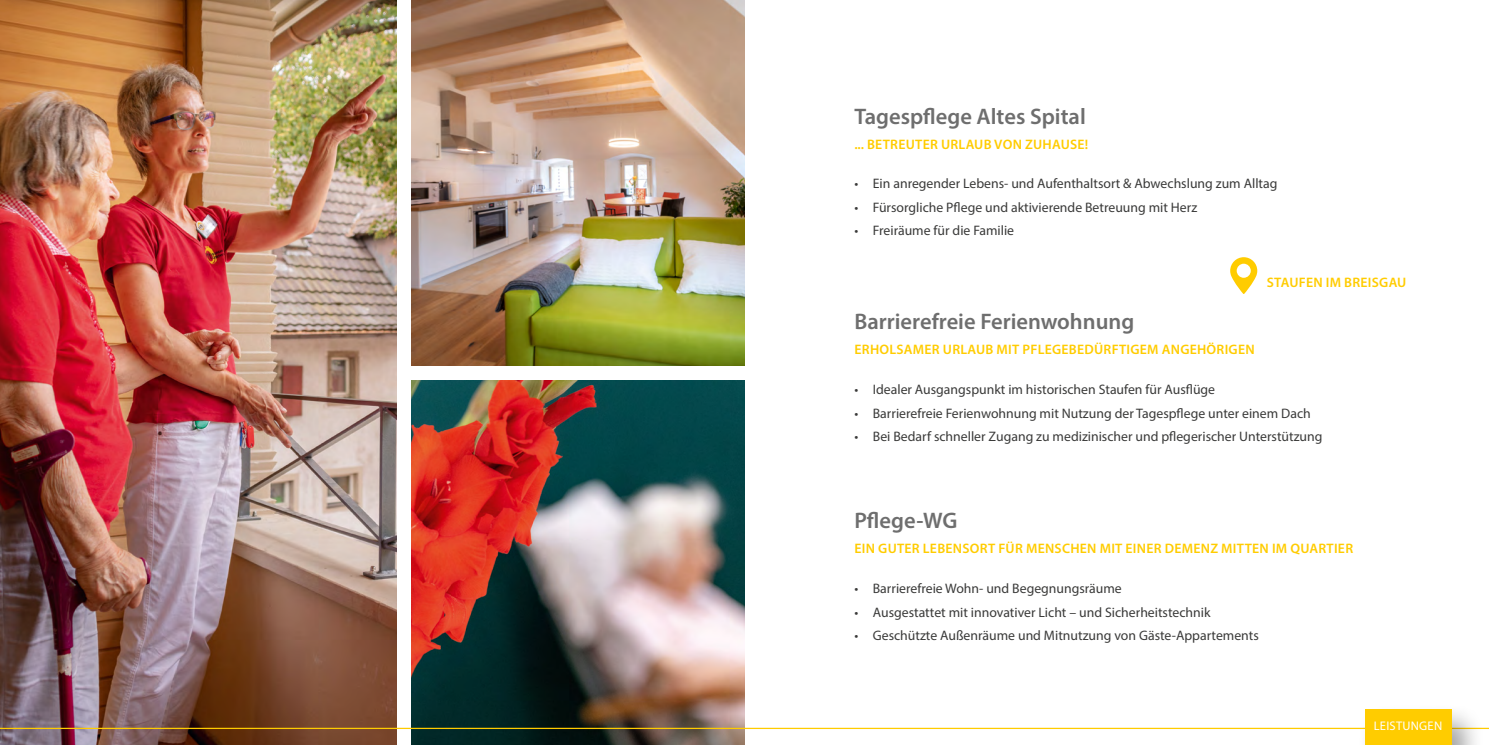
<style>
.page{position:relative;width:1489px;height:745px;background:#fff}
.page>*{position:absolute;margin:0;border:0;box-sizing:border-box;transform-origin:0 0}
.t1{font:600 22.5px "Myriad Pro";color:#6e6e6e}
.t2{font:13.75px "Myriad Pro";color:#3a3a39}
.t3{font:600 13.75px "Myriad Pro";letter-spacing:.02em;color:#fc0}
.t4{font:12.5px "Myriad Pro";letter-spacing:.02em;color:#fff}
</style>
<div class="page">
<img style="left:411px;top:0;width:333px;height:365px">
<img style="left:0;top:14px;width:396px;height:730px">
<img style="left:411px;top:380px;width:333px;height:364px">
<div style="left:0;top:0;width:405px;height:14px;background:#000;opacity:.36"></div>
<svg style="left:1230px;top:257px;width:27px;height:37px"></svg>
<hr style="left:0;top:727px;width:1488px;height:1px;background:#fc0">
<div style="left:1356px;top:701px;width:128px;height:43px;background:#000;opacity:.36"></div>
<div style="left:1364px;top:709px;width:86px;height:35px;background:#fc0"></div>
<h1 class="t1" style="left:854px;top:102px;width:233px">Tagespflege Altes Spital</h1>
<p class="t3" style="left:854px;top:136px;width:235px">... BETREUTER URLAUB VON ZUHAUSE!</p>
<p class="t2" style="left:854px;top:175px;width:424px">• Ein anregender Lebens- und Aufenthaltsort &amp; Abwechslung zum Alltag</p>
<p class="t2" style="left:854px;top:198px;width:344px">• Fürsorgliche Pflege und aktivierende Betreuung mit Herz</p>
<p class="t2" style="left:854px;top:222px;width:161px">• Freiräume für die Familie</p>
<h1 class="t1" style="left:854px;top:307px;width:281px">Barrierefreie Ferienwohnung</h1>
<p class="t3" style="left:854px;top:341px;width:401px">ERHOLSAMER URLAUB MIT PFLEGEBEDÜRFTIGEM ANGEHÖRIGEN</p>
<p class="t3" style="left:1266px;top:273px;width:141px">STAUFEN IM BREISGAU</p>
<p class="t2" style="left:854px;top:380px;width:362px">• Idealer Ausgangspunkt im historischen Staufen für Ausflüge</p>
<p class="t2" style="left:854px;top:404px;width:458px">• Barrierefreie Ferienwohnung mit Nutzung der Tagespflege unter einem Dach</p>
<p class="t2" style="left:854px;top:428px;width:469px">• Bei Bedarf schneller Zugang zu medizinischer und pflegerischer Unterstützung</p>
<h1 class="t1" style="left:854px;top:505px;width:105px">Pflege-WG</h1>
<p class="t3" style="left:854px;top:539px;width:500px">EIN GUTER LEBENSORT FÜR MENSCHEN MIT EINER DEMENZ MITTEN IM QUARTIER</p>
<p class="t2" style="left:854px;top:579px;width:269px">• Barrierefreie Wohn- und Begegnungsräume</p>
<p class="t2" style="left:854px;top:603px;width:357px">• Ausgestattet mit innovativer Licht – und Sicherheitstechnik</p>
<p class="t2" style="left:854px;top:626px;width:406px">• Geschützte Außenräume und Mitnutzung von Gäste-Appartements</p>
<p class="t4" style="left:1373px;top:718px;width:70px">LEISTUNGEN</p>
</div>
